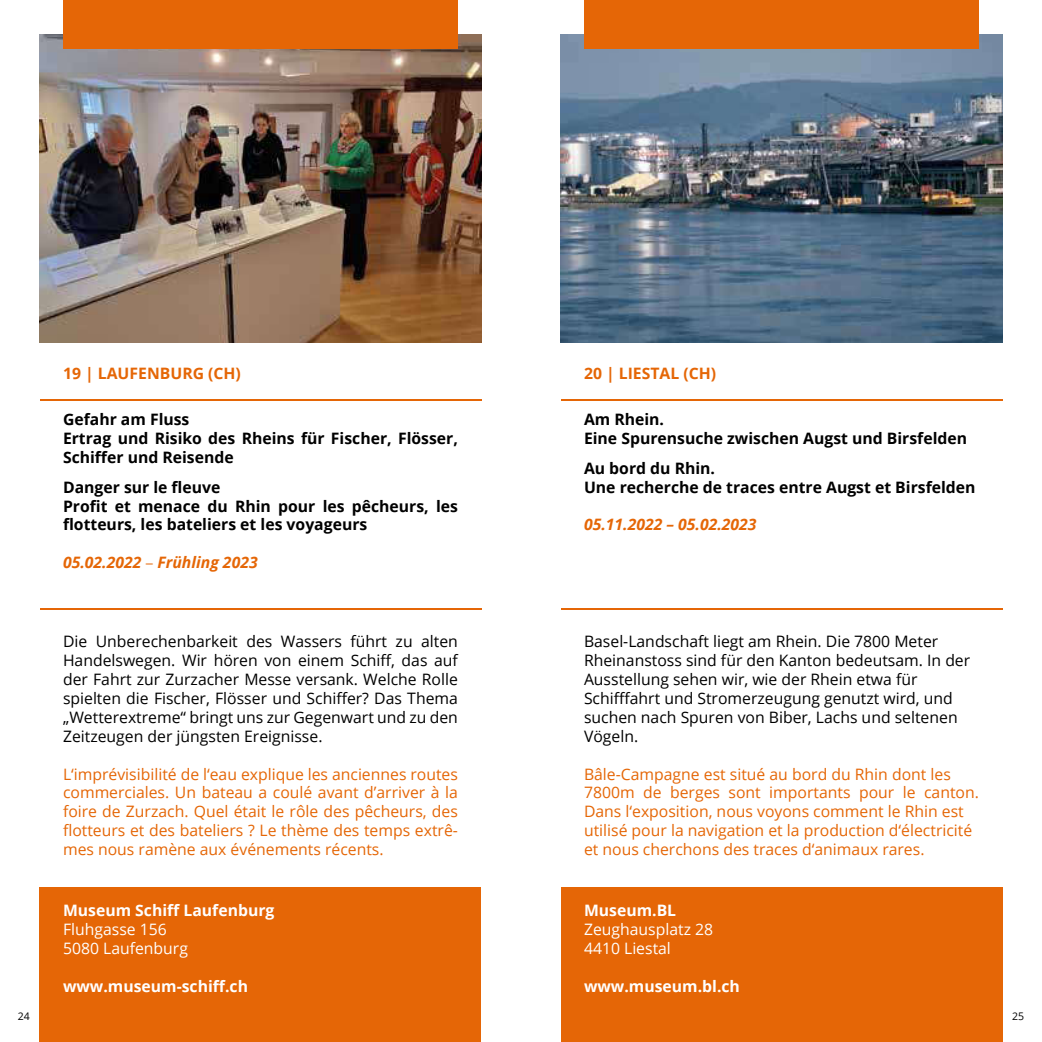
<style>
.page{position:relative;width:1042px;height:1042px;background:#fff}
.page>*{position:absolute;margin:0;border:0;box-sizing:border-box;transform-origin:0 0}
.t1{font:15.75px/18.9px "Open Sans";color:#000;text-align:justify}
.t2{font:15.75px/18.9px "Open Sans";color:#e56606;text-align:justify}
.t3{font:700 15.75px/18.9px "Open Sans";color:#000}
.t4{font:700 15.75px "Open Sans";color:#fff}
.t5{font:15.75px/18.9px "Open Sans";color:#fff}
.t6{font:italic 700 15.75px "Open Sans";color:#e56606}
.t7{font:700 15.75px "Open Sans";color:#e56606}
.t8{font:10.5px "Open Sans";color:#000}
.s1{font-family:"Myriad Pro";font-weight:400;font-style:normal}
</style>
<div class="page">
<div style="left:40px;top:887px;width:441px;height:155px;background:#e56606"></div>
<img style="left:40px;top:35px;width:441px;height:307px">
<img style="left:561px;top:35px;width:441px;height:307px">
<div style="left:561px;top:887px;width:441px;height:155px;background:#e56606"></div>
<div style="left:63px;top:0;width:395px;height:48px;background:#e56606"></div>
<div style="left:584px;top:0;width:395px;height:48px;background:#e56606"></div>
<hr style="left:561px;top:399px;width:441px;height:2px;background:#e56606">
<hr style="left:561px;top:608px;width:441px;height:2px;background:#e56606">
<hr style="left:40px;top:399px;width:441px;height:2px;background:#e56606">
<hr style="left:40px;top:608px;width:441px;height:2px;background:#e56606">
<p class="t7" style="left:63px;top:367px;width:179px">19 | LAUFENBURG (CH)</p>
<p class="t3" style="left:63px;top:412px;width:396px">Gefahr am Fluss<br>Ertrag und Risiko des Rheins für Fischer, Flösser,<br>Schiffer und Reisende</p>
<p class="t3" style="left:63px;top:477px;width:396px">Danger sur le fleuve<br>Profit et menace du Rhin pour les pêcheurs, les flotteurs, les bateliers et les voyageurs</p>
<p class="t6" style="left:63px;top:556px;width:196px">05.02.2022 <span class="s1">–</span> Frühling 2023</p>
<p class="t1" style="left:63px;top:631px;width:396px">Die Unberechenbarkeit des Wassers führt zu alten Handelswegen. Wir hören von einem Schiff, das auf der Fahrt zur Zurzacher Messe versank. Welche Rolle spielten die Fischer, Flösser und Schiffer? Das Thema „Wetterextreme“ bringt uns zur Gegenwart und zu den Zeitzeugen der jüngsten Ereignisse.</p>
<p class="t2" style="left:63px;top:766px;width:396px">L‘imprévisibilité de l‘eau explique les anciennes routes commerciales. Un bateau a coulé avant d’arriver à la foire de Zurzach. Quel était le rôle des pêcheurs, des flotteurs et des bateliers ? Le thème des temps extrê&shy;mes nous ramène aux événements récents.</p>
<p class="t4" style="left:63px;top:899px;width:213px">Museum Schiff Laufenburg</p>
<p class="t5" style="left:63px;top:919px;width:126px">Fluhgasse 156<br>5080 Laufenburg</p>
<p class="t4" style="left:63px;top:975px;width:186px">www.museum-schiff.ch</p>
<p class="t7" style="left:584px;top:367px;width:134px">20 | LIESTAL (CH)</p>
<p class="t3" style="left:584px;top:412px;width:385px">Am Rhein.<br>Eine Spurensuche zwischen Augst und Birsfelden</p>
<p class="t3" style="left:584px;top:460px;width:393px">Au bord du Rhin.<br>Une recherche de traces entre Augst et Birsfelden</p>
<p class="t6" style="left:584px;top:518px;width:174px">05.11.2022 – 05.02.2023</p>
<p class="t1" style="left:584px;top:631px;width:388px;text-align:left">Basel-Landschaft liegt am Rhein. Die 7800 Meter Rheinanstoss sind für den Kanton bedeutsam. In der Ausstellung sehen wir, wie der Rhein etwa für Schifffahrt und Stromerzeugung genutzt wird, und suchen nach Spuren von Biber, Lachs und seltenen Vögeln.</p>
<p class="t2" style="left:584px;top:766px;width:396px;text-align:left">Bâle-Campagne est situé au bord du Rhin dont les 7800m de berges sont importants pour le canton.<br>Dans l‘exposition, nous voyons comment le Rhin est utilisé pour la navigation et la production d‘électricité et nous cherchons des traces d‘animaux rares.</p>
<p class="t4" style="left:584px;top:904px;width:94px">Museum.BL</p>
<p class="t5" style="left:584px;top:921px;width:131px">Zeughausplatz 28<br>4410 Liestal</p>
<p class="t4" style="left:584px;top:979px;width:157px">www.museum.bl.ch</p>
<p class="t8" style="left:18px;top:1009px;width:14px">24</p>
<p class="t8" style="left:1012px;top:1012px;width:14px">25</p>
</div>
